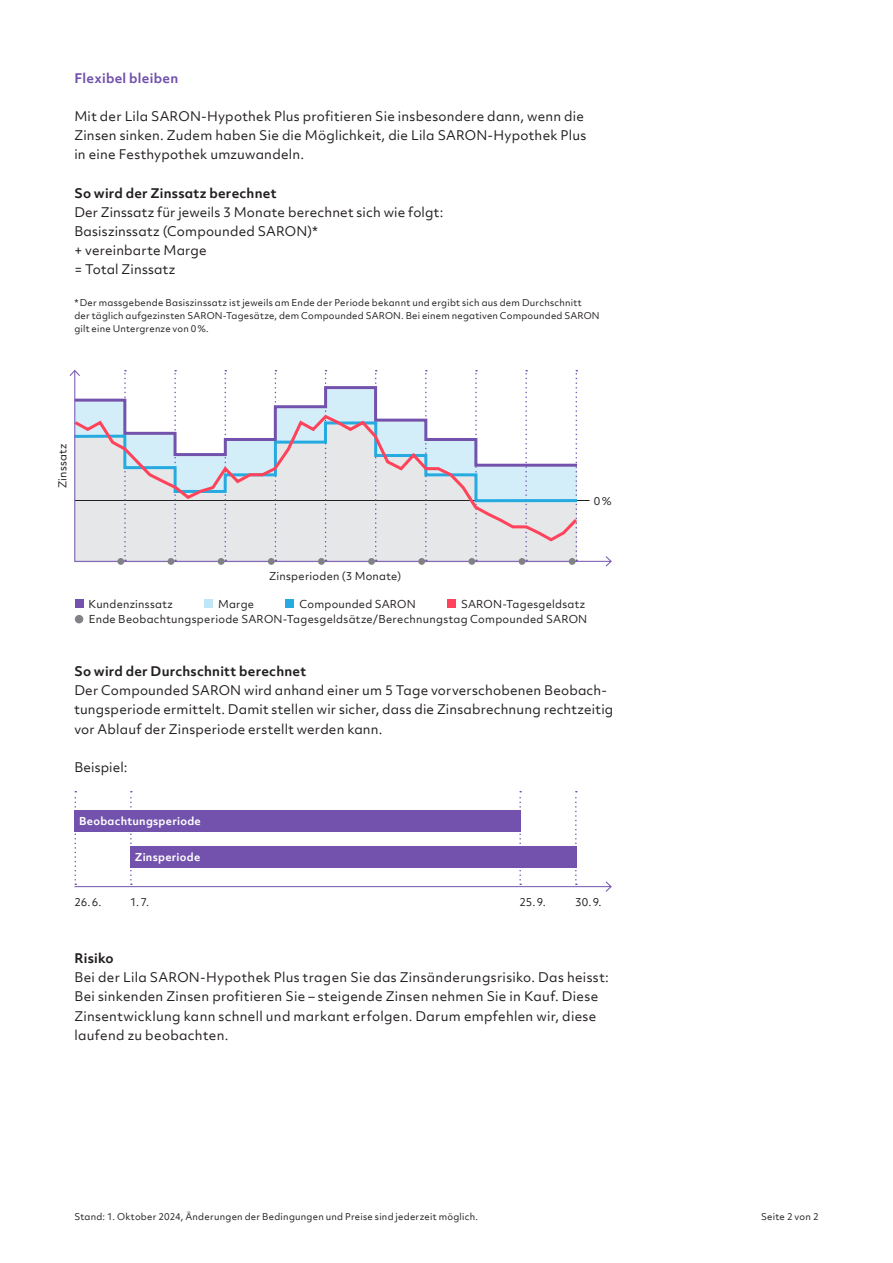
<style>
.page{position:relative;width:893px;height:1263px;background:#fff}
.page>*{position:absolute;margin:0;border:0;box-sizing:border-box;transform-origin:0 0}
.Valiant_Fliesstext_8_5pt{font:12.75px/19.2px "Objektiv Mk 2";letter-spacing:.015em;color:#231f20}
.Valiant_Fliesstext_8_5pt-2{font:700 12.75px "Objektiv Mk 2";letter-spacing:.015em;color:#231f20}
.Valiant_Factsheet_Zwischentitel___8_5pt{font:700 12.75px "Objektiv Mk 2";letter-spacing:.02em;color:#7252ac}
.Valiant_Marginalie_7pt{font:10.5px "Objektiv Mk 2";letter-spacing:.025em;color:#231f20}
.Valiant_Marginalie_7pt-2{font:700 10.5px "Objektiv Mk 2";letter-spacing:.025em;color:#fff}
.Valiant_Fussnote_6pt{font:9px/12.8px "Objektiv Mk 2";letter-spacing:.025em;color:#231f20}
</style>
<div class="page">
<hr style="left:74px;top:886px;width:537px;height:1px;background:#7252ac">
<svg style="left:605px;top:881px;width:7px;height:11px"></svg>
<svg style="left:519px;top:791px;width:2px;height:94px"></svg>
<svg style="left:130px;top:791px;width:2px;height:94px"></svg>
<svg style="left:75px;top:791px;width:1px;height:94px"></svg>
<svg style="left:575px;top:791px;width:2px;height:94px"></svg>
<div style="left:74px;top:810px;width:447px;height:21px;background:#7252ac"></div>
<div style="left:130px;top:846px;width:447px;height:21px;background:#7252ac"></div>
<div style="left:75px;top:600px;width:8px;height:8px;background:#7252ac"></div>
<div style="left:204px;top:600px;width:9px;height:8px;background:#bee6f6"></div>
<div style="left:286px;top:600px;width:8px;height:8px;background:#26abe0"></div>
<div style="left:447px;top:600px;width:9px;height:8px;background:#ff435a"></div>
<div style="left:75px;top:615px;width:8px;height:8px;background:#808285;border-radius:50%"></div>
<hr style="left:74px;top:561px;width:537px;height:1px;background:#7252ac">
<svg style="left:605px;top:556px;width:7px;height:11px"></svg>
<hr style="left:75px;top:500px;width:515px;height:1px;background:#231f20">
<div style="left:117px;top:558px;width:7px;height:7px;background:#808285;border-radius:50%"></div>
<div style="left:218px;top:558px;width:7px;height:7px;background:#808285;border-radius:50%"></div>
<div style="left:318px;top:558px;width:7px;height:7px;background:#808285;border-radius:50%"></div>
<div style="left:418px;top:558px;width:7px;height:7px;background:#808285;border-radius:50%"></div>
<div style="left:519px;top:558px;width:6px;height:7px;background:#808285;border-radius:50%"></div>
<div style="left:168px;top:558px;width:6px;height:7px;background:#808285;border-radius:50%"></div>
<div style="left:268px;top:558px;width:7px;height:7px;background:#808285;border-radius:50%"></div>
<div style="left:368px;top:558px;width:7px;height:7px;background:#808285;border-radius:50%"></div>
<div style="left:468px;top:558px;width:7px;height:7px;background:#808285;border-radius:50%"></div>
<div style="left:569px;top:558px;width:7px;height:7px;background:#808285;border-radius:50%"></div>
<svg style="left:69px;top:370px;width:511px;height:191px"></svg>
<p class="Valiant_Factsheet_Zwischentitel___8_5pt" style="left:74px;top:69px;width:105px">Flexibel bleiben</p>
<p class="Valiant_Fliesstext_8_5pt" style="left:74px;top:107px;width:513px">Mit der Lila SARON-Hypothek Plus profitieren Sie insbesondere dann, wenn die<br>Zinsen sinken. Zudem haben Sie die Möglichkeit, die Lila SARON-Hypothek Plus in eine Festhypothek umzuwandeln.</p>
<p class="Valiant_Fliesstext_8_5pt-2" style="left:74px;top:184px;width:204px">So wird der Zinssatz berechnet</p>
<p class="Valiant_Fliesstext_8_5pt" style="left:74px;top:202px;width:370px">Der Zinssatz für jeweils 3 Monate berechnet sich wie folgt:</p>
<p class="Valiant_Fliesstext_8_5pt" style="left:74px;top:221px;width:245px">Basiszinssatz (Compounded SARON)*</p>
<p class="Valiant_Fliesstext_8_5pt" style="left:74px;top:241px;width:134px">+ vereinbarte Marge</p>
<p class="Valiant_Fliesstext_8_5pt" style="left:74px;top:260px;width:103px">= Total Zinssatz</p>
<p class="Valiant_Fussnote_6pt" style="left:74px;top:296px;width:527px">*Der massgebende Basiszinssatz ist jeweils am Ende der Periode bekannt und ergibt sich aus dem Durchschnitt<br>der täglich aufgezinsten SARON-Tagesätze, dem Compounded SARON. Bei einem negativen Compounded SARON gilt eine Untergrenze von 0%.</p>
<p class="Valiant_Marginalie_7pt" style="left:55px;top:488px;width:47px;rotate:-90deg">Zinssatz</p>
<p class="Valiant_Marginalie_7pt" style="left:594px;top:493px;width:19px">0%</p>
<p class="Valiant_Marginalie_7pt" style="left:269px;top:569px;width:134px">Zinsperioden (3 Monate)</p>
<p class="Valiant_Marginalie_7pt" style="left:89px;top:597px;width:86px">Kundenzinssatz</p>
<p class="Valiant_Marginalie_7pt" style="left:218px;top:597px;width:37px">Marge</p>
<p class="Valiant_Marginalie_7pt" style="left:299px;top:597px;width:118px">Compounded SARON</p>
<p class="Valiant_Marginalie_7pt" style="left:461px;top:597px;width:126px">SARON-Tagesgeldsatz</p>
<p class="Valiant_Marginalie_7pt" style="left:89px;top:612px;width:500px">Ende Beobachtungsperiode SARON-Tagesgeldsätze/Berechnungstag Compounded SARON</p>
<p class="Valiant_Fliesstext_8_5pt-2" style="left:74px;top:662px;width:233px">So wird der Durchschnitt berechnet</p>
<p class="Valiant_Fliesstext_8_5pt" style="left:74px;top:681px;width:540px">Der Compounded SARON wird anhand einer um 5 Tage vorverschobenen Beobach&shy;tungsperiode ermittelt. Damit stellen wir sicher, dass die Zinsabrechnung rechtzeitig vor Ablauf der Zinsperiode erstellt werden kann.</p>
<p class="Valiant_Fliesstext_8_5pt" style="left:74px;top:757px;width:55px">Beispiel:</p>
<p class="Valiant_Marginalie_7pt-2" style="left:79px;top:814px;width:123px">Beobachtungsperiode</p>
<p class="Valiant_Marginalie_7pt-2" style="left:135px;top:850px;width:67px">Zinsperiode</p>
<p class="Valiant_Marginalie_7pt" style="left:74px;top:894px;width:29px">26.6.</p>
<p class="Valiant_Marginalie_7pt" style="left:130px;top:894px;width:21px">1.7.</p>
<p class="Valiant_Marginalie_7pt" style="left:519px;top:894px;width:28px">25.9.</p>
<p class="Valiant_Marginalie_7pt" style="left:575px;top:894px;width:28px">30.9.</p>
<p class="Valiant_Fliesstext_8_5pt-2" style="left:74px;top:949px;width:41px">Risiko</p>
<p class="Valiant_Fliesstext_8_5pt" style="left:74px;top:968px;width:536px">Bei der Lila SARON-Hypothek Plus tragen Sie das Zinsänderungsrisiko. Das heisst:<br>Bei sinkenden Zinsen profitieren Sie – steigende Zinsen nehmen Sie in Kauf. Diese Zinsentwicklung kann schnell und markant erfolgen. Darum empfehlen wir, diese laufend zu beobachten.</p>
<p class="Valiant_Fussnote_6pt" style="left:74px;top:1210px;width:405px">Stand: 1. Oktober 2024, Änderungen der Bedingungen und Preise sind jederzeit möglich.</p>
<p class="Valiant_Fussnote_6pt" style="left:761px;top:1210px;width:59px">Seite 2 von 2</p>
</div>
